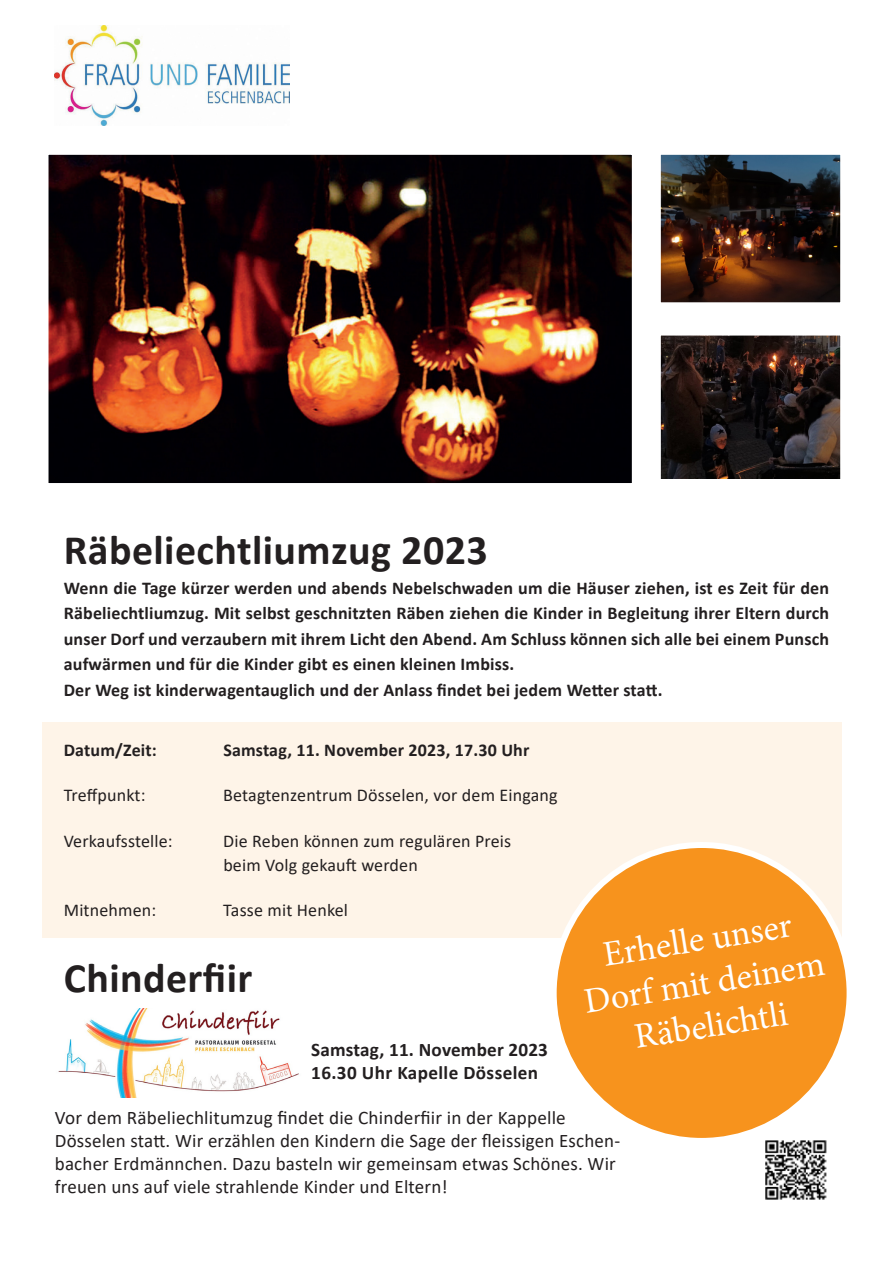
<style>
.page{position:relative;width:893px;height:1263px;background:#fff}
.page>*{position:absolute;margin:0;border:0;box-sizing:border-box;transform-origin:0 0}
.t1{font:700 42px "Calibri";letter-spacing:.01em;color:#231f20}
.t2{font:36px "Minion Pro";color:#fff}
.t3{font:19.2px/23px "Calibri";letter-spacing:.01em;color:#231f20}
.t4{font:700 19.2px "Calibri";letter-spacing:.01em;color:#231f20}
.t5{font:700 18px/25.5px "Calibri";letter-spacing:.01em;color:#231f20;text-align:justify}
.t6{font:18px/24px "Calibri";letter-spacing:.01em;color:#231f20}
</style>
<div class="page">
<img style="left:50px;top:156px;width:581px;height:326px">
<div style="left:43px;top:149px;width:595px;height:340px;border:6px solid #fff"></div>
<img style="left:54px;top:26px;width:236px;height:100px">
<img style="left:662px;top:156px;width:177px;height:145px">
<div style="left:655px;top:149px;width:191px;height:159px;border:6px solid #fff"></div>
<img style="left:662px;top:337px;width:177px;height:141px">
<div style="left:655px;top:330px;width:191px;height:159px;border:6px solid #fff"></div>
<div style="left:43px;top:722px;width:799px;height:216px;background:#fef4e8"></div>
<div style="left:554px;top:845px;width:296px;height:296px;background:#f7931d;border-radius:50%"></div>
<img style="left:58px;top:1009px;width:241px;height:88px">
<img style="left:765px;top:1140px;width:62px;height:60px">
<p class="t1" style="left:64px;top:520px;width:425px">Räbeliechtliumzug 2023</p>
<p class="t5" style="left:64px;top:575px;width:767px">Wenn die Tage kürzer werden und abends Nebelschwaden um die Häuser ziehen, ist es Zeit für den Räbeliechtliumzug. Mit selbst geschnitzten Räben ziehen die Kinder in Begleitung ihrer Eltern durch unser Dorf und verzaubern mit ihrem Licht den Abend. Am Schluss können sich alle bei einem Punsch aufwärmen und für die Kinder gibt es einen kleinen Imbiss.</p>
<p class="t5" style="left:64px;top:677px;width:600px">Der Weg ist kinderwagentauglich und der Anlass findet bei jedem Wetter statt.</p>
<p class="t5" style="left:64px;top:737px;width:95px">Datum/Zeit:</p>
<p class="t5" style="left:223px;top:737px;width:308px">Samstag, 11. November 2023, 17.30 Uhr</p>
<p class="t6" style="left:64px;top:783px;width:83px">Treffpunkt:</p>
<p class="t6" style="left:223px;top:783px;width:336px">Betagtenzentrum Dösselen, vor dem Eingang</p>
<p class="t6" style="left:64px;top:828px;width:110px">Verkaufsstelle:</p>
<p class="t6" style="left:223px;top:828px;width:289px">Die Reben können zum regulären Preis beim Volg gekauft werden</p>
<p class="t6" style="left:64px;top:897px;width:94px">Mitnehmen:</p>
<p class="t6" style="left:223px;top:897px;width:126px">Tasse mit Henkel</p>
<p class="t1" style="left:64px;top:948px;width:190px">Chinderfiir</p>
<p class="t4" style="left:311px;top:1036px;width:238px">Samstag, 11. November 2023</p>
<p class="t4" style="left:311px;top:1059px;width:228px">16.30 Uhr Kapelle Dösselen</p>
<p class="t2" style="left:600px;top:931px;width:192px;rotate:-9deg">Erhelle unser</p>
<p class="t2" style="left:580px;top:977px;width:245px;rotate:-9deg">Dorf mit deinem</p>
<p class="t2" style="left:631px;top:1013px;width:156px;rotate:-9deg">Räbelichtli</p>
<p class="t3" style="left:55px;top:1105px;width:567px">Vor dem Räbeliechlitumzug findet die Chinderfiir in der Kappelle Dösselen statt. Wir erzählen den Kindern die Sage der fleissigen Eschen&shy;bacher Erdmännchen. Dazu basteln wir gemeinsam etwas Schönes. Wir freuen uns auf viele strahlende Kinder und Eltern!</p>
</div>
